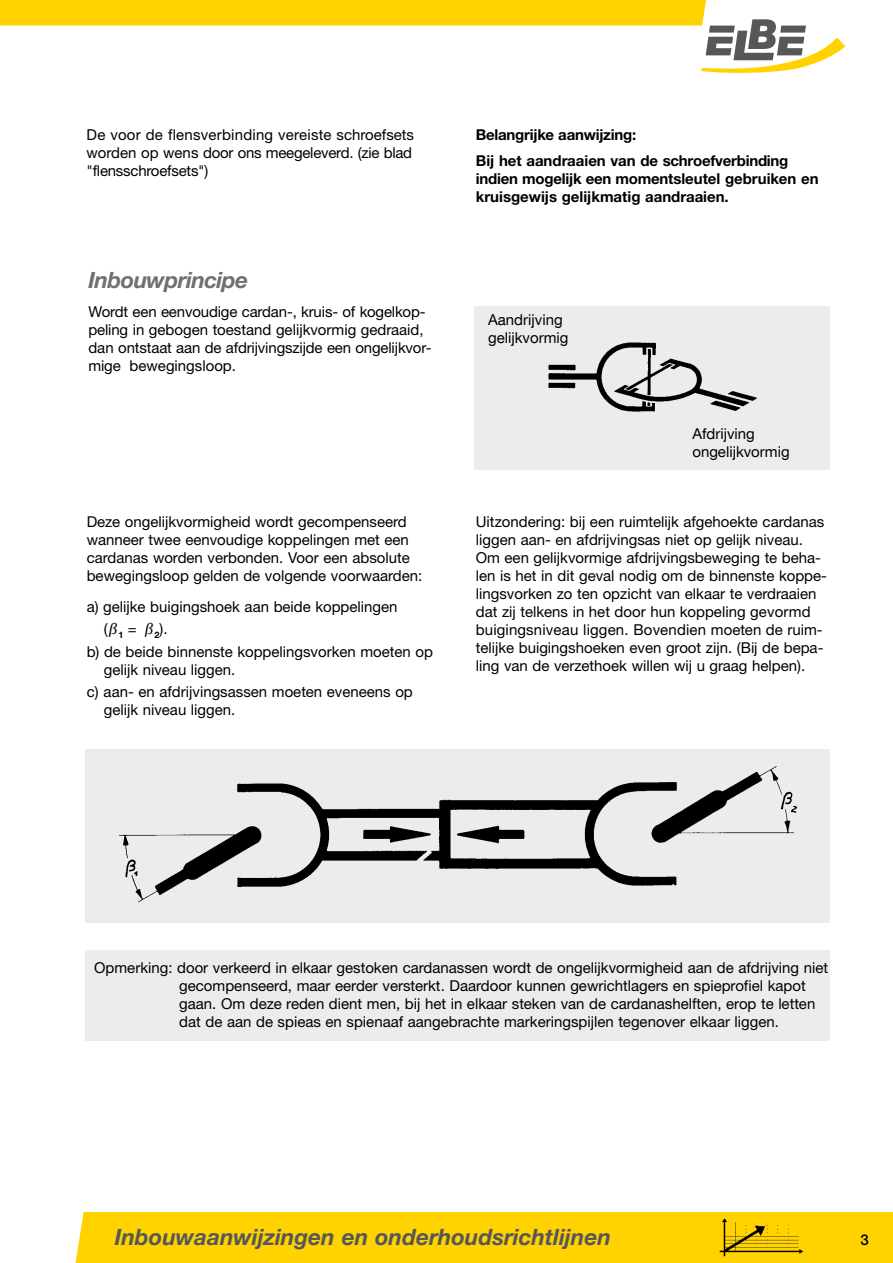
<style>
.page{position:relative;width:893px;height:1263px;background:#fff}
.page>*{position:absolute;margin:0;border:0;box-sizing:border-box;transform-origin:0 0}
.t1{font:italic 700 22.5px "Helvetica Neue LTW1 G";color:#565757}
.t2{font:italic 700 22.5px "Helvetica Neue LTW1 G";letter-spacing:-.025em;color:#6f7071}
.t3{font:15px/18px "Helvetica Neue LTW1 G";color:#000}
.t4{font:700 15px/26.5px "Helvetica Neue LTW1 G";letter-spacing:-.015em;color:#000}
.t5{font:15px/18px "Helvetica Neue LT Com";color:#000}
.t6{font:500 15px "Helvetica Neue LTW1 G";color:#000}
.s1{font-family:"Koz Min Pro";font-weight:500}
</style>
<div class="page">
<div style="left:76px;top:1212px;width:817px;height:51px;background:#ffd200"></div>
<svg style="left:0;top:0;width:845px;height:73px"></svg>
<img style="left:719px;top:1218px;width:83px;height:38px">
<div style="left:85px;top:951px;width:744px;height:90px;background:#ebeced"></div>
<img style="left:474px;top:306px;width:355px;height:163px">
<img style="left:85px;top:749px;width:744px;height:174px">
<div style="left:488px;top:315px;width:98px;height:39px;background:#ebeced"></div>
<div style="left:692px;top:428px;width:117px;height:39px;background:#ebeced"></div>
<p class="t3" style="left:87px;top:125px;width:329px">De voor de flensverbinding vereiste schroefsets worden op wens door ons meegeleverd. (zie blad "flensschroefsets")</p>
<p class="t4" style="left:476px;top:121px;width:314px">Belangrijke aanwijzing:<br>Bij het aandraaien van de schroefverbinding</p>
<p class="t4" style="left:476px;top:170px;width:344px;line-height:18px">indien mogelijk een momentsleutel gebruiken en kruisgewijs gelijkmatig aandraaien.</p>
<h1 class="t2" style="left:88px;top:266px;width:161px">Inbouwprincipe</h1>
<p class="t3" style="left:88px;top:302px;width:345px">Wordt een eenvoudige cardan-, kruis- of kogelkop&shy;peling in gebogen toestand gelijkvormig gedraaid, dan ontstaat aan de afdrijvingszijde een ongelijkvor&shy;mige bewegingsloop.</p>
<p class="t5" style="left:488px;top:311px;width:82px">Aandrijving gelijkvormig</p>
<p class="t5" style="left:692px;top:424px;width:99px">Afdrijving ongelijkvormig</p>
<p class="t3" style="left:87px;top:513px;width:337px">Deze ongelijkvormigheid wordt gecompenseerd wanneer twee eenvoudige koppelingen met een cardanas worden verbonden. Voor een absolute bewegingsloop gelden de volgende voorwaarden:</p>
<p class="t3" style="left:87px;top:598px;width:312px">a) gelijke buigingshoek aan beide koppelingen</p>
<p class="t3" style="left:104px;top:620px;width:65px">(<span class="s1">β</span><sub>1</sub> = <span class="s1">β</span><sub>2</sub>).</p>
<p class="t3" style="left:87px;top:642px;width:348px">b) de beide binnenste koppelingsvorken moeten op</p>
<p class="t3" style="left:87px;top:658px;width:328px;line-height:22.2px;text-indent:17px">gelijk niveau liggen.<br>c) aan- en afdrijvingsassen moeten eveneens op</p>
<p class="t3" style="left:104px;top:700px;width:133px">gelijk niveau liggen.</p>
<p class="t3" style="left:476px;top:513px;width:353px">Uitzondering: bij een ruimtelijk afgehoekte cardanas liggen aan- en afdrijvingsas niet op gelijk niveau.<br>Om een gelijkvormige afdrijvingsbeweging te beha&shy;len is het in dit geval nodig om de binnenste koppe&shy;lingsvorken zo ten opzicht van elkaar te verdraaien dat zij telkens in het door hun koppeling gevormd buigingsniveau liggen. Bovendien moeten de ruim&shy;telijke buigingshoeken even groot zijn. (Bij de bepa&shy;ling van de verzethoek willen wij u graag helpen).</p>
<p class="t3" style="left:179px;top:958px;width:650px;text-indent:-85px">Opmerking: door verkeerd in elkaar gestoken cardanassen wordt de ongelijkvormigheid aan de afdrijving niet gecompenseerd, maar eerder versterkt. Daardoor kunnen gewrichtlagers en spieprofiel kapot gaan. Om deze reden dient men, bij het in elkaar steken van de cardanashelften, erop te letten dat de aan de spieas en spienaaf aangebrachte markeringspijlen tegenover elkaar liggen.</p>
<h1 class="t1" style="left:115px;top:1223px;width:498px">Inbouwaanwijzingen en onderhoudsrichtlijnen</h1>
<p class="t6" style="left:860px;top:1231px;width:10px">3</p>
</div>
